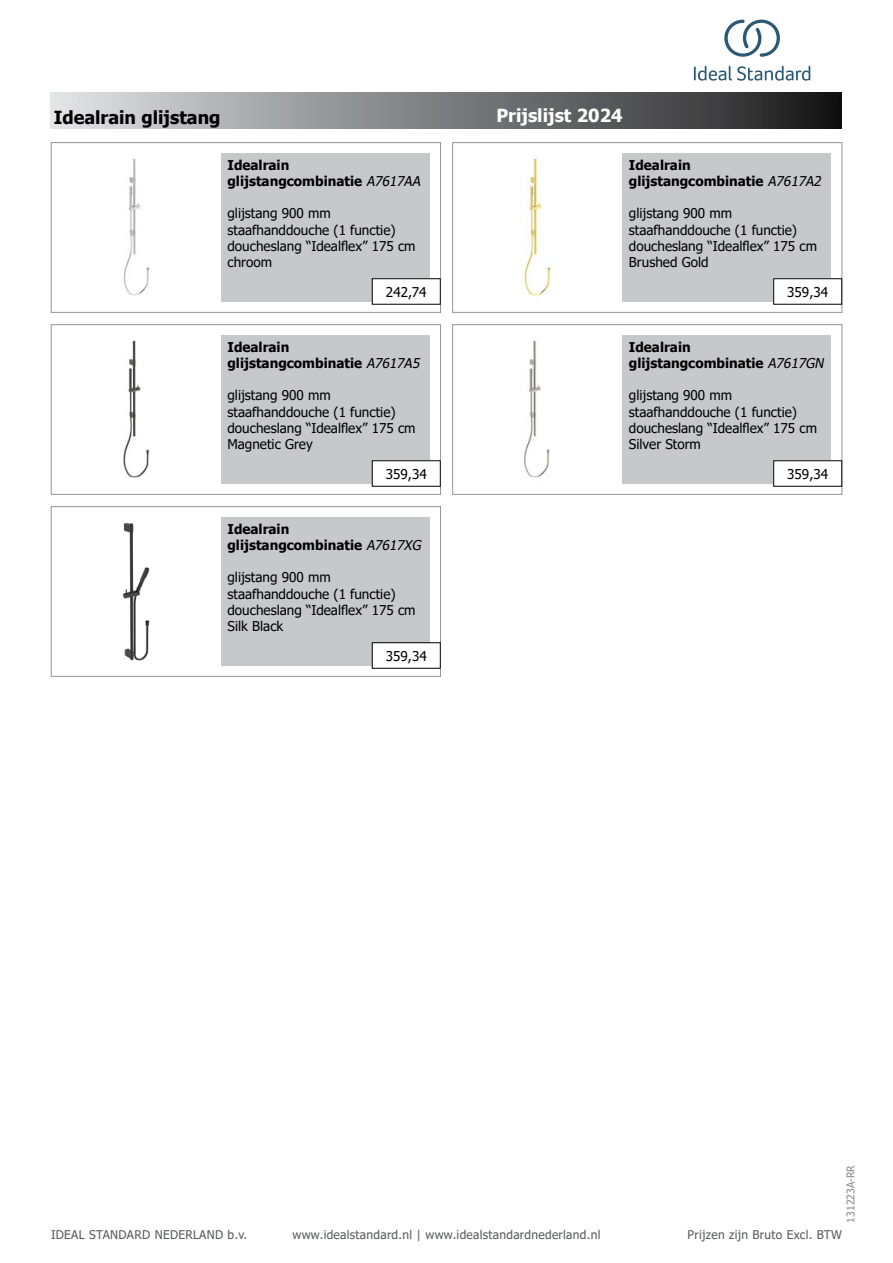
<style>
.page{position:relative;width:893px;height:1263px;background:#fff}
.page>*{position:absolute;margin:0;border:0;box-sizing:border-box;transform-origin:0 0}
.t1{font:700 18px "Tahoma";color:#000}
.t2{font:700 18px "Tahoma";color:#fff}
.t3{font:13.5px/16.2px "Tahoma";color:#000}
.t4{font:700 13.5px/16.2px "Tahoma";color:#000}
.t5{font:12px "Tahoma";letter-spacing:.025em;color:#58595b}
.t6{font:10.5px "Tahoma";color:#86888a}
.s1{font-weight:400;font-style:italic}
</style>
<div class="page">
<div style="left:51px;top:92px;width:791px;height:37px;background:linear-gradient(to right,#dee1e3,#1a1a1b)"></div>
<div style="left:51px;top:142px;width:390px;height:171px;border:1px solid #939598"></div>
<img style="left:123px;top:158px;width:27px;height:138px">
<div style="left:221px;top:153px;width:209px;height:149px;background:#c7c8ca"></div>
<div style="left:452px;top:142px;width:390px;height:171px;border:1px solid #939598"></div>
<img style="left:524px;top:157px;width:29px;height:140px">
<div style="left:622px;top:153px;width:209px;height:149px;background:#c7c8ca"></div>
<div style="left:51px;top:324px;width:390px;height:171px;border:1px solid #939598"></div>
<img style="left:123px;top:340px;width:27px;height:138px">
<div style="left:221px;top:335px;width:209px;height:149px;background:#c7c8ca"></div>
<div style="left:452px;top:324px;width:390px;height:171px;border:1px solid #939598"></div>
<img style="left:521px;top:340px;width:29px;height:138px">
<div style="left:622px;top:335px;width:209px;height:149px;background:#c7c8ca"></div>
<div style="left:51px;top:506px;width:390px;height:170px;border:1px solid #939598"></div>
<img style="left:123px;top:523px;width:27px;height:138px">
<div style="left:221px;top:517px;width:209px;height:149px;background:#c7c8ca"></div>
<div style="left:372px;top:279px;width:68px;height:25px;background:#fff"></div>
<div style="left:774px;top:279px;width:68px;height:25px;background:#fff"></div>
<div style="left:372px;top:461px;width:68px;height:25px;background:#fff"></div>
<div style="left:372px;top:460px;width:68px;height:26px;border:1px solid #000"></div>
<div style="left:774px;top:461px;width:68px;height:25px;background:#fff"></div>
<div style="left:773px;top:460px;width:69px;height:26px;border:1px solid #000"></div>
<div style="left:372px;top:643px;width:68px;height:25px;background:#fff"></div>
<div style="left:372px;top:642px;width:68px;height:26px;border:1px solid #000"></div>
<svg style="left:694px;top:66px;width:116px;height:15px"></svg>
<svg style="left:724px;top:20px;width:56px;height:37px"></svg>
<h1 class="t1" style="left:54px;top:105px;width:168px">Idealrain glijstang</h1>
<h1 class="t2" style="left:496px;top:103px;width:128px">Prijslijst 2024</h1>
<p class="t4" style="left:227px;top:157px;width:198px">Idealrain glijstangcombinatie <span class="s1">A7617AA</span></p>
<p class="t3" style="left:227px;top:206px;width:190px">glijstang 900 mm staafhanddouche (1 functie) doucheslang “Idealflex” 175 cm chroom</p>
<p class="t4" style="left:629px;top:157px;width:197px">Idealrain glijstangcombinatie <span class="s1">A7617A2</span></p>
<p class="t3" style="left:629px;top:206px;width:190px">glijstang 900 mm staafhanddouche (1 functie) doucheslang “Idealflex” 175 cm<br>Brushed Gold</p>
<p class="t3" style="left:386px;top:284px;width:42px">242,74</p>
<p class="t3" style="left:787px;top:284px;width:42px">359,34</p>
<p class="t4" style="left:227px;top:339px;width:197px">Idealrain glijstangcombinatie <span class="s1">A7617A5</span></p>
<p class="t3" style="left:227px;top:388px;width:190px">glijstang 900 mm staafhanddouche (1 functie) doucheslang “Idealflex” 175 cm<br>Magnetic Grey</p>
<p class="t4" style="left:629px;top:339px;width:199px">Idealrain glijstangcombinatie <span class="s1">A7617GN</span></p>
<p class="t3" style="left:629px;top:388px;width:190px">glijstang 900 mm staafhanddouche (1 functie) doucheslang “Idealflex” 175 cm<br>Silver Storm</p>
<p class="t3" style="left:386px;top:466px;width:42px">359,34</p>
<p class="t3" style="left:787px;top:466px;width:42px">359,34</p>
<p class="t4" style="left:227px;top:521px;width:198px">Idealrain glijstangcombinatie <span class="s1">A7617XG</span></p>
<p class="t3" style="left:227px;top:570px;width:190px">glijstang 900 mm staafhanddouche (1 functie) doucheslang “Idealflex” 175 cm<br>Silk Black</p>
<p class="t3" style="left:386px;top:648px;width:42px">359,34</p>
<p class="t6" style="left:844px;top:1222px;width:59px;rotate:-90deg">131223A-RR</p>
<p class="t5" style="left:51px;top:1227px;width:198px">IDEAL STANDARD NEDERLAND b.v.</p>
<p class="t5" style="left:292px;top:1227px;width:309px">www.idealstandard.nl | www.idealstandardnederland.nl</p>
<p class="t5" style="left:688px;top:1227px;width:156px">Prijzen zijn Bruto Excl. BTW</p>
</div>
